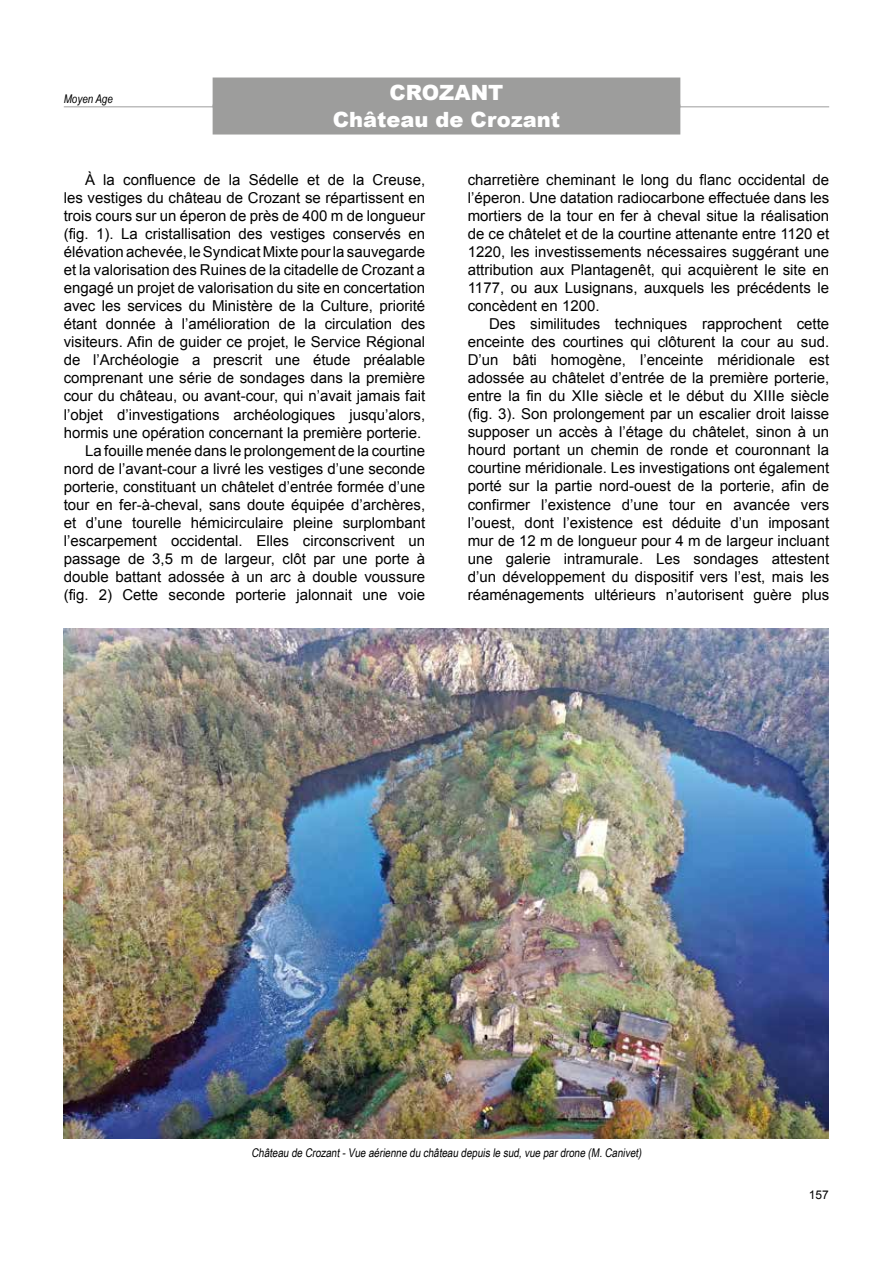
<style>
.page{position:relative;width:893px;height:1263px;background:#fff}
.page>*{position:absolute;margin:0;border:0;box-sizing:border-box;transform-origin:0 0}
.t1{font:900 21px/27px "Arial";color:#fff;text-align:center}
.t2{font:15px/18px "Arial";color:#000;text-align:justify}
.t3{font:12px "Arial Narrow";color:#000}
.t4{font:italic 12px "Arial Narrow";color:#000}
.t5{font:12px "Arial";color:#000}
</style>
<div class="page">
<div style="left:213px;top:78px;width:467px;height:30px;background:#9d9d9c"></div>
<hr style="left:64px;top:106px;width:765px;height:1px;background:#9d9d9c">
<div style="left:213px;top:105px;width:467px;height:30px;background:#9d9d9c"></div>
<img style="left:63px;top:629px;width:766px;height:509px">
<p class="t4" style="left:64px;top:90px;width:51px">Moyen Age</p>
<h1 class="t1" style="left:333px;top:78px;width:229px">CROZANT<br>Château de Crozant</h1>
<p class="t2" style="left:64px;top:171px;width:363px;text-align:right">À la confluence de la Sédelle et de la Creuse, les vestiges du château de Crozant se répartissent en trois cours sur un éperon de près de 400 m de longueur (fig. 1). La cristallisation des vestiges conservés en élévation achevée, leSyndicat Mixte pour la sauvegarde et la valorisation des Ruines de la citadelle de Crozant a engagé un projet de valorisation du site en concertation avec les services du Ministère de la Culture, priorité étant donnée à l’amélioration de la circulation des visiteurs. Afin de guider ce projet, le Service Régional de l’Archéologie a prescrit une étude préalable comprenant une série de sondages dans la première cour du château, ou avant-cour, qui n’avait jamais fait l’objet d’investigations archéologiques jusqu’alors, hormis une opération concernant la première porterie.<br>La fouille menée dans le prolongement de la courtine nord de l’avant-cour a livré les vestiges d’une seconde porterie, constituant un châtelet d’entrée formée d’une tour en fer-à-cheval, sans doute équipée d’archères, et d’une tourelle hémicirculaire pleine surplombant l’escarpement occidental. Elles circonscrivent un passage de 3,5 m de largeur, clôt par une porte à double battant adossée à un arc à double voussure (fig. 2) Cette seconde porterie jalonnait une voie</p>
<p class="t2" style="left:468px;top:171px;width:363px">charretière cheminant le long du flanc occidental de l’éperon. Une datation radiocarbone effectuée dans les mortiers de la tour en fer à cheval situe la réalisation de ce châtelet et de la courtine attenante entre 1120 et 1220, les investissements nécessaires suggérant une attribution aux Plantagenêt, qui acquièrent le site en 1177, ou aux Lusignans, auxquels les précédents le concèdent en 1200.</p>
<p class="t2" style="left:468px;top:315px;width:363px;text-indent:21px">Des similitudes techniques rapprochent cette enceinte des courtines qui clôturent la cour au sud.<br>D’un bâti homogène, l’enceinte méridionale est adossée au châtelet d’entrée de la première porterie, entre la fin du XIIe siècle et le début du XIIIe siècle (fig. 3). Son prolongement par un escalier droit laisse supposer un accès à l’étage du châtelet, sinon à un hourd portant un chemin de ronde et couronnant la courtine méridionale. Les investigations ont également porté sur la partie nord-ouest de la porterie, afin de confirmer l’existence d’une tour en avancée vers l’ouest, dont l’existence est déduite d’un imposant mur de 12 m de longueur pour 4 m de largeur incluant une galerie intramurale. Les sondages attestent d’un développement du dispositif vers l’est, mais les réaménagements ultérieurs n’autorisent guère plus</p>
<p class="t3" style="left:251px;top:1144px;width:394px">Château de Crozant-Vue aérienne du château depuis le sud,vue pardrone (M.Canivet)</p>
<p class="t5" style="left:809px;top:1187px;width:22px">157</p>
</div>
